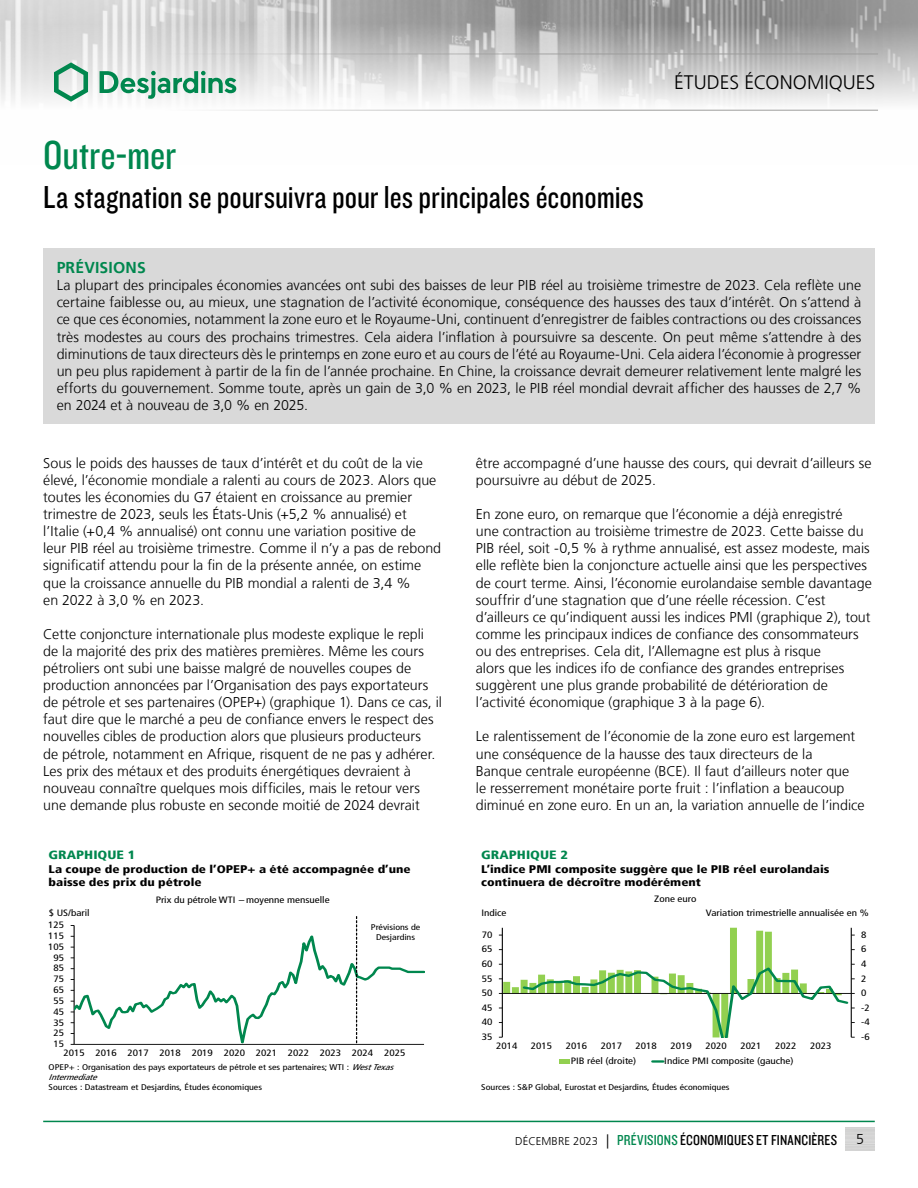
<style>
.page{position:relative;width:918px;height:1188px;background:#fff}
.page>*{position:absolute;margin:0;border:0;box-sizing:border-box;transform-origin:0 0}
.t1{font:42px "Knockout 29 Junior Ltweight";color:#00874e}
.t2{font:33px "Knockout 29 Junior Ltweight";color:#000}
.t3{font:300 19.5px "Frutiger LT";color:#000}
.t4{font:700 15.75px "Frutiger LT";letter-spacing:.01em;color:#00874e}
.t5{font:15px "Knockout 29 Junior Ltweight";letter-spacing:.01em;color:#000}
.t6{font:300 14.25px/17.1px "Frutiger LT";color:#000}
.t7{font:900 condensed 12px "Frutiger LT";color:#00874e;scale:1.2 1}
.t8{font:900 condensed 11.1px/13.2px "Frutiger LT";color:#000;scale:1.2 1}
.t9{font:condensed 9.3px "Frutiger LT";color:#000;scale:1.2 1}
.t10{font:condensed 9.15px "Frutiger LT";color:#000;scale:1.2 1}
.t11{font:condensed 8.25px/9.9px "Frutiger LT";color:#000;scale:1.2 1}
.s1{font-style:italic}
.s2{font-family:"Frutiger LT";font-weight:300;font-size:11.25px}
.s3{font-family:"Frutiger LT";font-weight:300;font-size:14.25px}
.s4{color:#00874e}
</style>
<div class="page">
<img style="left:0;top:0;width:918px;height:110px">
<hr style="left:0;top:54px;width:878px;height:1px;background:#9d9d9c">
<hr style="left:0;top:110px;width:878px;height:1px;background:#9d9d9c">
<svg style="left:54px;top:62px;width:34px;height:40px"></svg>
<svg style="left:100px;top:71px;width:136px;height:28px"></svg>
<hr style="left:43px;top:1121px;width:832px;height:1px;background:#00874e">
<div style="left:43px;top:248px;width:832px;height:175px;background:#d9d9d9"></div>
<svg style="left:71px;top:916px;width:353px;height:129px"></svg>
<svg style="left:499px;top:928px;width:356px;height:110px"></svg>
<div style="left:559px;top:1059px;width:11px;height:5px;background:#92d050"></div>
<svg style="left:653px;top:1060px;width:10px;height:3px"></svg>
<h1 class="t1" style="left:43px;top:128px;width:135px">Outre-mer</h1>
<h2 class="t2" style="left:43px;top:176px;width:602px">La stagnation se poursuivra pour les principales économies</h2>
<h3 class="t3" style="left:674px;top:72px;width:203px">ÉTUDES ÉCONOMIQUES</h3>
<p class="t4" style="left:57px;top:258px;width:91px">PRÉVISIONS</p>
<p class="t6" style="left:57px;top:277px;width:806px;text-align:justify">La plupart des principales économies avancées ont subi des baisses de leur PIB réel au troisième trimestre de 2023. Cela reflète une certaine faiblesse ou, au mieux, une stagnation de l’activité économique, conséquence des hausses des taux d’intérêt. On s’attend à ce que ces économies, notamment la zone euro et le Royaume‑Uni, continuent d’enregistrer de faibles contractions ou des croissances très modestes au cours des prochains trimestres. Cela aidera l’inflation à poursuivre sa descente. On peut même s’attendre à des diminutions de taux directeurs dès le printemps en zone euro et au cours de l’été au Royaume‑Uni. Cela aidera l’économie à progresser un peu plus rapidement à partir de la fin de l’année prochaine. En Chine, la croissance devrait demeurer relativement lente malgré les efforts du gouvernement. Somme toute, après un gain de 3,0 % en 2023, le PIB réel mondial devrait afficher des hausses de 2,7 % en 2024 et à nouveau de 3,0 % en 2025.</p>
<p class="t6" style="left:43px;top:455px;width:400px">Sous le poids des hausses de taux d’intérêt et du coût de la vie élevé, l’économie mondiale a ralenti au cours de 2023. Alors que toutes les économies du G7 étaient en croissance au premier trimestre de 2023, seuls les États‑Unis (+5,2 % annualisé) et l’Italie (+0,4 % annualisé) ont connu une variation positive de leur PIB réel au troisième trimestre. Comme il n’y a pas de rebond significatif attendu pour la fin de la présente année, on estime que la croissance annuelle du PIB mondial a ralenti de 3,4 %<br>en 2022 à 3,0 % en 2023.</p>
<p class="t6" style="left:43px;top:626px;width:400px">Cette conjoncture internationale plus modeste explique le repli de la majorité des prix des matières premières. Même les cours pétroliers ont subi une baisse malgré de nouvelles coupes de production annoncées par l’Organisation des pays exportateurs de pétrole et ses partenaires (OPEP+) (graphique 1). Dans ce cas, il faut dire que le marché a peu de confiance envers le respect des nouvelles cibles de production alors que plusieurs producteurs<br>de pétrole, notamment en Afrique, risquent de ne pas y adhérer.<br>Les prix des métaux et des produits énergétiques devraient à nouveau connaître quelques mois difficiles, mais le retour vers une demande plus robuste en seconde moitié de 2024 devrait</p>
<p class="t7" style="left:49px;top:848px;width:74px">GRAPHIQUE 1</p>
<p class="t8" style="left:49px;top:862px;width:303px">La coupe de production de l’OPEP+ a été accompagnée d’une baisse des prix du pétrole</p>
<p class="t10" style="left:49px;top:908px;width:36px">$ US/baril</p>
<p class="t9" style="left:48px;top:920px;width:15px">125</p>
<p class="t10" style="left:48px;top:931px;width:15px">115</p>
<p class="t10" style="left:48px;top:941px;width:15px">105</p>
<p class="t10" style="left:53px;top:952px;width:10px">95</p>
<p class="t10" style="left:53px;top:963px;width:10px">85</p>
<p class="t10" style="left:53px;top:974px;width:10px">75</p>
<p class="t10" style="left:53px;top:985px;width:10px">65</p>
<p class="t10" style="left:53px;top:995px;width:10px">55</p>
<p class="t9" style="left:53px;top:1006px;width:10px">45</p>
<p class="t10" style="left:53px;top:1017px;width:10px">35</p>
<p class="t10" style="left:53px;top:1028px;width:10px">25</p>
<p class="t9" style="left:53px;top:1039px;width:10px">15</p>
<p class="t9" style="left:156px;top:894px;width:146px">Prix du pétrole WTI <span class="s1">–</span>moyenne mensuelle</p>
<p class="t11" style="left:371px;top:922px;width:43px;text-align:center">Prévisions de<br>Desjardins</p>
<p class="t10" style="left:63px;top:1047px;width:286px">2015 2016 2017 2018 2019 2020 2021 2022 2023 2024 2025</p>
<p class="t11" style="left:49px;top:1062px;width:292px">OPEP+ : Organisation des pays exportateurs de pétrole et ses partenaires; WTI : <span class="s1">WestTexas<br>Intermediate</span></p>
<p class="t11" style="left:49px;top:1082px;width:179px">Sources : Datastream et Desjardins, Études économiques</p>
<p class="t6" style="left:476px;top:455px;width:397px">être accompagné d’une hausse des cours, qui devrait d’ailleurs se poursuivre au début de 2025.</p>
<p class="t6" style="left:476px;top:506px;width:397px">En zone euro, on remarque que l’économie a déjà enregistré<br>une contraction au troisième trimestre de 2023. Cette baisse du PIB réel, soit -0,5 % à rythme annualisé, est assez modeste, mais elle reflète bien la conjoncture actuelle ainsi que les perspectives de court terme. Ainsi, l’économie eurolandaise semble davantage souffrir d’une stagnation que d’une réelle récession. C’est d’ailleurs ce qu’indiquent aussi les indices PMI (graphique 2), tout comme les principaux indices de confiance des consommateurs ou des entreprises. Cela dit, l’Allemagne est plus à risque<br>alors que les indices ifo de confiance des grandes entreprises suggèrent une plus grande probabilité de détérioration de l’activité économique (graphique 3 à la page 6).</p>
<p class="t6" style="left:476px;top:728px;width:390px">Le ralentissement de l’économie de la zone euro est largement une conséquence de la hausse des taux directeurs de la<br>Banque centrale européenne (BCE). Il faut d’ailleurs noter que<br>le resserrement monétaire porte fruit : l’inflation a beaucoup diminué en zone euro. En un an, la variation annuelle de l’indice</p>
<p class="t7" style="left:481px;top:848px;width:74px">GRAPHIQUE 2</p>
<p class="t8" style="left:481px;top:862px;width:292px">L’indice PMI composite suggère que le PIB réel eurolandais continuera de décroître modérément</p>
<p class="t10" style="left:654px;top:894px;width:37px">Zone euro</p>
<p class="t10" style="left:481px;top:908px;width:22px">Indice</p>
<p class="t10" style="left:706px;top:908px;width:137px">Variation trimestrielle annualisée en %</p>
<p class="t10" style="left:482px;top:929px;width:10px">70</p>
<p class="t10" style="left:861px;top:929px;width:6px">8</p>
<p class="t10" style="left:482px;top:944px;width:10px">65</p>
<p class="t10" style="left:861px;top:944px;width:6px">6</p>
<p class="t10" style="left:482px;top:958px;width:10px">60</p>
<p class="t10" style="left:861px;top:958px;width:6px">4</p>
<p class="t9" style="left:482px;top:973px;width:10px">55</p>
<p class="t9" style="left:861px;top:973px;width:6px">2</p>
<p class="t10" style="left:482px;top:988px;width:10px">50</p>
<p class="t10" style="left:861px;top:988px;width:6px">0</p>
<p class="t10" style="left:482px;top:1002px;width:10px">45</p>
<p class="t10" style="left:861px;top:1002px;width:9px">-2</p>
<p class="t9" style="left:482px;top:1017px;width:10px">40</p>
<p class="t9" style="left:861px;top:1017px;width:9px">-4</p>
<p class="t10" style="left:482px;top:1031px;width:10px">35</p>
<p class="t10" style="left:861px;top:1031px;width:9px">-6</p>
<p class="t10" style="left:496px;top:1040px;width:19px">2014</p>
<p class="t10" style="left:531px;top:1040px;width:19px">2015</p>
<p class="t10" style="left:566px;top:1040px;width:19px">2016</p>
<p class="t10" style="left:601px;top:1040px;width:19px">2017</p>
<p class="t10" style="left:636px;top:1040px;width:19px">2018</p>
<p class="t10" style="left:671px;top:1040px;width:19px">2019</p>
<p class="t10" style="left:705px;top:1040px;width:19px">2020</p>
<p class="t10" style="left:740px;top:1040px;width:19px">2021</p>
<p class="t10" style="left:775px;top:1040px;width:19px">2022</p>
<p class="t10" style="left:810px;top:1040px;width:19px">2023</p>
<p class="t10" style="left:571px;top:1056px;width:56px">PIB réel (droite)</p>
<p class="t10" style="left:664px;top:1056px;width:109px">Indice PMI composite (gauche)</p>
<p class="t11" style="left:481px;top:1082px;width:208px">Sources : S&amp;P Global, Eurostat et Desjardins, Études économiques</p>
<p class="t5" style="left:515px;top:1130px;width:324px"><span class="s2">DÉCEMBRE 2023</span> <span class="s3">|</span> <span class="s4">PRÉVISIONS</span> ÉCONOMIQUES ET FINANCIÈRES</p>
<p class="t6" style="left:856px;top:1131px;width:9px">5</p>
</div>
